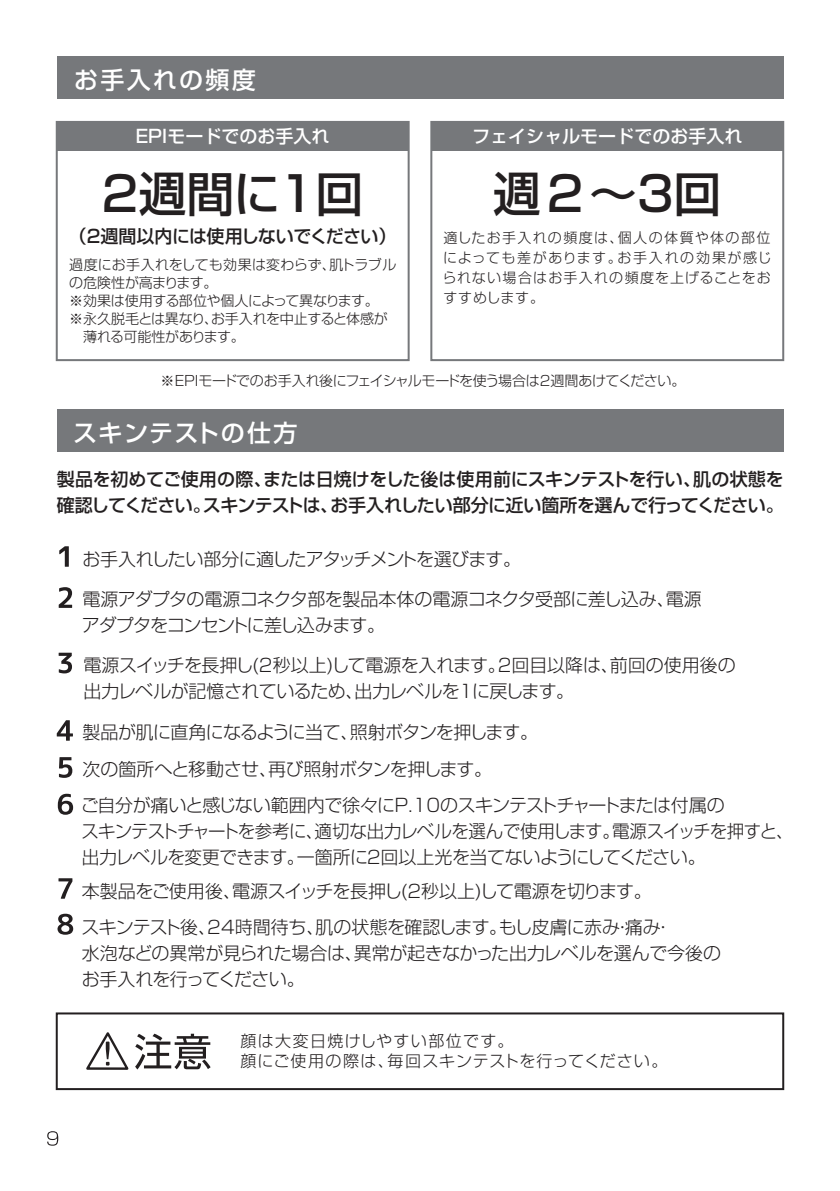
<style>
.page{position:relative;width:840px;height:1191px;background:#fff}
.page>*{position:absolute;margin:0;border:0;box-sizing:border-box;transform-origin:0 0}
.t1{font:500 48px "Shin Go Pr 5";color:#231f20}
.t2{font:500 24px "Shin Go Pr 5";letter-spacing:.06em;color:#fff}
.t3{font:500 24px "Shin Go Pr 5";letter-spacing:.085em;color:#fff}
.t4{font:300 18px/26px "Shin Go Pr 5";letter-spacing:-.035em;color:#231f20}
.t5{font:500 18px/26px "Shin Go Pr 5";letter-spacing:-.025em;color:#231f20}
.t6{font:500 18px "Shin Go Pr 5";color:#fff}
.t7{font:300 18px "Shin Go Pr 5";letter-spacing:-.055em;color:#231f20}
.t8{font:300 16px/20px "Shin Go Pr 5";letter-spacing:.07em;color:#231f20}
.t9{font:300 14px/18px "Shin Go Pr 5";letter-spacing:-.01em;color:#231f20;text-align:justify}
.t10{font:300 14px "Shin Go Pr 5";letter-spacing:-.03em;color:#231f20}
</style>
<div class="page">
<svg style="left:47px;top:1131px;width:11px;height:14px"></svg>
<div style="left:57px;top:410px;width:725px;height:42px;background:#76787b"></div>
<svg style="left:59px;top:546px;width:10px;height:21px"></svg>
<svg style="left:59px;top:587px;width:13px;height:21px"></svg>
<svg style="left:59px;top:652px;width:13px;height:21px"></svg>
<svg style="left:57px;top:720px;width:16px;height:20px"></svg>
<svg style="left:59px;top:757px;width:13px;height:21px"></svg>
<svg style="left:58px;top:878px;width:14px;height:20px"></svg>
<svg style="left:57px;top:913px;width:16px;height:21px"></svg>
<svg style="left:58px;top:793px;width:15px;height:21px"></svg>
<div style="left:57px;top:57px;width:725px;height:42px;background:#76787b"></div>
<div style="left:430px;top:121px;width:353px;height:240px;border:2px solid #76787b"></div>
<div style="left:431px;top:122px;width:351px;height:28px;background:#76787b"></div>
<div style="left:56px;top:121px;width:353px;height:240px;border:2px solid #76787b"></div>
<div style="left:57px;top:122px;width:351px;height:28px;background:#76787b"></div>
<div style="left:56px;top:1012px;width:727px;height:78px;border:2px solid #231f20"></div>
<svg style="left:86px;top:1032px;width:124px;height:38px"></svg>
<h2 class="t3" style="left:74px;top:60px;width:183px">お手入れの頻度</h2>
<p class="t6" style="left:136px;top:121px;width:195px">EPIモードでのお手入れ</p>
<h1 class="t1" style="left:102px;top:154px;width:263px">2週間に1回</h1>
<p class="t5" style="left:69px;top:221px;width:329px">（2週間以内には使用しないでください）</p>
<p class="t9" style="left:69px;top:254px;width:328px;text-align:left">過度にお手入れをしても効果は変わらず、肌トラブルの危険性が高まります。<br>※効果は使用する部位や個人によって異なります。<br>※永久脱毛とは異なり、お手入れを中止すると体感が　薄れる可能性があります。</p>
<p class="t6" style="left:472px;top:121px;width:272px">フェイシャルモードでのお手入れ</p>
<h1 class="t1" style="left:492px;top:154px;width:230px">週２～3回</h1>
<p class="t9" style="left:442px;top:226px;width:330px;line-height:20px">適したお手入れの頻度は、個人の体質や体の部位によっても差があります。お手入れの効果が感じられない場合はお手入れの頻度を上げることをおすすめします。</p>
<p class="t10" style="left:160px;top:369px;width:526px">※EPIモードでのお手入れ後にフェイシャルモードを使う場合は2週間あけてください。</p>
<h2 class="t2" style="left:73px;top:413px;width:226px">スキンテストの仕方</h2>
<p class="t5" style="left:57px;top:464px;width:728px">製品を初めてご使用の際、または日焼けをした後は使用前にスキンテストを行い、肌の状態を確認してください。スキンテストは、お手入れしたい部分に近い箇所を選んで行ってください。</p>
<p class="t7" style="left:82px;top:544px;width:440px">お手入れしたい部分に適したアタッチメントを選びます。</p>
<p class="t4" style="left:82px;top:585px;width:621px">電源アダプタの電源コネクタ部を製品本体の電源コネクタ受部に差し込み、電源アダプタをコンセントに差し込みます。</p>
<p class="t4" style="left:83px;top:651px;width:653px">電源スイッチを長押し(2秒以上)して電源を入れます。2回目以降は、前回の使用後の出力レベルが記憶されているため、出力レベルを1に戻します。</p>
<p class="t4" style="left:82px;top:712px;width:457px;line-height:36.8px">製品が肌に直角になるように当て、照射ボタンを押します。次の箇所へと移動させ、再び照射ボタンを押します。</p>
<p class="t4" style="left:81px;top:790px;width:714px">ご自分が痛いと感じない範囲内で徐々にP.10のスキンテストチャートまたは付属の<br>スキンテストチャートを参考に、適切な出力レベルを選んで使用します。電源スイッチを押すと、出力レベルを変更できます。一箇所に２回以上光を当てないようにしてください。</p>
<p class="t4" style="left:81px;top:871px;width:592px;line-height:35.6px">本製品をご使用後、電源スイッチを長押し(2秒以上)して電源を切ります。スキンテスト後、24時間待ち、肌の状態を確認します。もし皮膚に赤み・痛み・</p>
<p class="t4" style="left:82px;top:938px;width:640px">水泡などの異常が見られた場合は、異常が起きなかった出力レベルを選んで今後のお手入れを行ってください。</p>
<p class="t8" style="left:240px;top:1029px;width:428px">顔は大変日焼けしやすい部位です。<br>顔にご使用の際は、毎回スキンテストを行ってください。</p>
</div>
